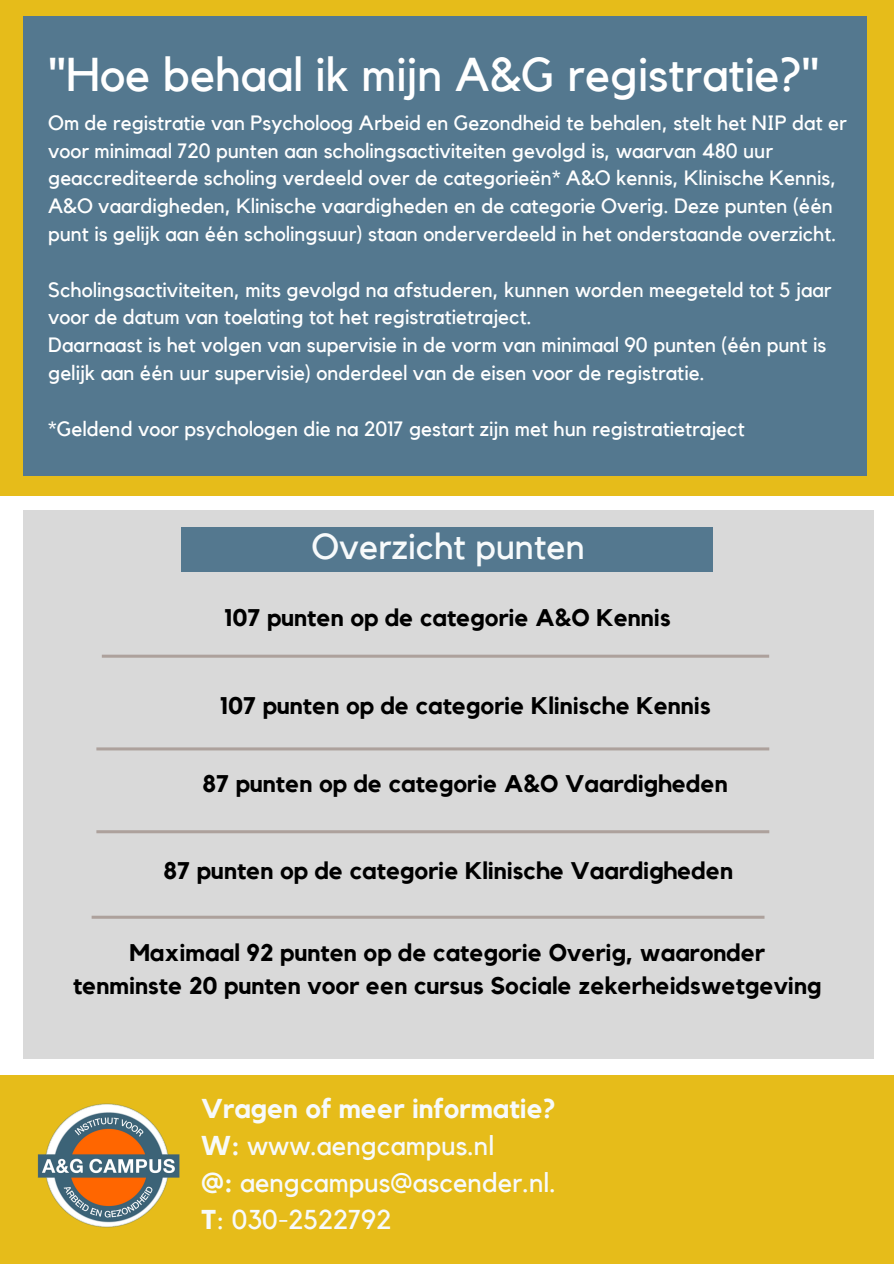
<style>
.page{position:relative;width:894px;height:1264px;background:#fff}
.page>*{position:absolute;margin:0;border:0;box-sizing:border-box;transform-origin:0 0}
.t1{font:47.25px "Kollektif";color:#fff}
.t2{font:36px "Kollektif";color:#f7fafb}
.t3{font:27.15px/36.9px "Kollektif";color:#f7fafb}
.t4{font:700 24px/32.7px "Kollektif";color:#000;text-align:center}
.t5{font:20.7px/27.8px "Kollektif";color:#fff}
.s1{font-weight:700}
</style>
<div class="page">
<div style="left:0;top:1074px;width:893px;height:189px;background:#e6bc1a"></div>
<div style="left:0;top:0;width:893px;height:496px;background:#e6bc1a"></div>
<div style="left:23px;top:510px;width:850px;height:549px;background:#d9d9d9"></div>
<svg style="left:102px;top:654px;width:667px;height:3px;background:#b6ada9"></svg>
<svg style="left:96px;top:830px;width:673px;height:3px;background:#b0a5a0"></svg>
<svg style="left:96px;top:747px;width:673px;height:3px;background:#b3a8a4"></svg>
<svg style="left:92px;top:915px;width:672px;height:3px;background:#b7aeaa"></svg>
<div style="left:23px;top:16px;width:843px;height:460px;background:#54788f"></div>
<div style="left:181px;top:527px;width:531px;height:44px;background:#54788f"></div>
<img style="left:37px;top:1103px;width:143px;height:125px">
<h1 class="t1" style="left:48px;top:53px;width:772px">"Hoe behaal ik mijn A&amp;G registratie?"</h1>
<p class="t5" style="left:48px;top:110px;width:800px">Om de registratie van Psycholoog Arbeid en Gezondheid te behalen, stelt het NIP dat er voor minimaal 720 punten aan scholingsactiviteiten gevolgd is, waarvan 480 uur geaccrediteerde scholing verdeeld over de categorieën* A&amp;O kennis, Klinische Kennis, A&amp;O vaardigheden, Klinische vaardigheden en de categorie Overig. Deze punten (één punt is gelijk aan één scholingsuur) staan onderverdeeld in het onderstaande overzicht.</p>
<p class="t5" style="left:48px;top:276px;width:784px">Scholingsactiviteiten, mits gevolgd na afstuderen, kunnen worden meegeteld tot 5 jaar voor de datum van toelating tot het registratietraject.<br>Daarnaast is het volgen van supervisie in de vorm van minimaal 90 punten (één punt is gelijk aan één uur supervisie) onderdeel van de eisen voor de registratie.</p>
<p class="t5" style="left:48px;top:415px;width:698px">*Geldend voor psychologen die na 2017 gestart zijn met hun registratietraject</p>
<h2 class="t2" style="left:311px;top:530px;width:275px">Overzicht punten</h2>
<p class="t4" style="left:224px;top:602px;width:448px">107 punten op de categorie A&amp;O Kennis</p>
<p class="t4" style="left:219px;top:690px;width:492px">107 punten op de categorie Klinische Kennis</p>
<p class="t4" style="left:202px;top:767px;width:526px">87 punten op de categorie A&amp;O Vaardigheden</p>
<p class="t4" style="left:163px;top:855px;width:571px">87 punten op de categorie Klinische Vaardigheden</p>
<p class="t4" style="left:73px;top:937px;width:749px">Maximaal 92 punten op de categorie Overig, waaronder tenminste 20 punten voor een cursus Sociale zekerheidswetgeving</p>
<h3 class="t3" style="left:201px;top:1091px;width:356px"><span class="s1">Vragen of meer informatie?<br>W:</span> www.aengcampus.nl<br><span class="s1">@:</span> aengcampus@ascender.nl.<br><span class="s1">T</span>: 030-2522792</h3>
</div>
